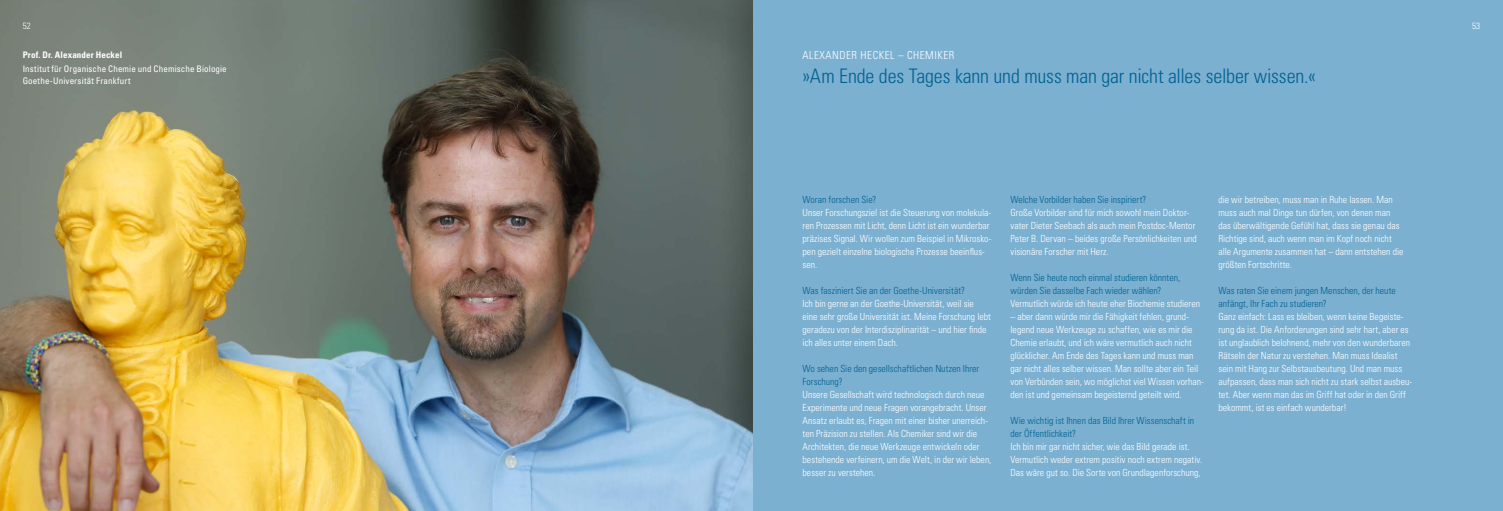
<style>
.page{position:relative;width:1503px;height:511px;background:#fff}
.page>*{position:absolute;margin:0;border:0;box-sizing:border-box;transform-origin:0 0}
.t1{font:300 condensed 20px "Univers LT Std";letter-spacing:-.005em;color:#006192}
.t2{font:300 condensed 11px "Univers LT Std";letter-spacing:.05em;color:#fff}
.t3{font:300 condensed 9.8px/13px "Univers LT Std";color:#fff}
.t4{font:300 condensed 9.8px/13px "Univers LT Std";color:#006192}
.t5{font:condensed 9px/12px "Univers LT Std";letter-spacing:.015em;color:#fff}
.t6{font:700 condensed 9px "Univers LT Std";letter-spacing:.01em;color:#fff}
.t7{font:300 condensed 9px "Univers LT Std";color:#fff}
</style>
<div class="page">
<div style="left:751px;top:0;width:751px;height:510px;background:#7cb0d1"></div>
<img style="left:0;top:0;width:752px;height:510px">
<p class="t7" style="left:23px;top:21px;width:10px">52</p>
<p class="t7" style="left:1471px;top:21px;width:10px">53</p>
<p class="t6" style="left:23px;top:49px;width:101px">Prof. Dr. Alexander Heckel</p>
<p class="t5" style="left:23px;top:63px;width:206px">Institut für Organische Chemie und Chemische Biologie<br>Goethe-Universität Frankfurt</p>
<p class="t2" style="left:802px;top:49px;width:153px">ALEXANDER HECKEL – CHEMIKER</p>
<h1 class="t1" style="left:802px;top:64px;width:515px">»Am Ende des Tages kann und muss man gar nicht alles selber wissen.«</h1>
<p class="t4" style="left:802px;top:193px;width:75px">Woran forschen Sie?</p>
<p class="t3" style="left:802px;top:206px;width:190px">Unser Forschungsziel ist die Steuerung von molekula&shy;ren Prozessen mit Licht, denn Licht ist ein wunderbar präzises Signal. Wir wollen zum Beispiel in Mikrosko&shy;pen gezielt einzelne biologische Prozesse beeinflus&shy;sen.</p>
<p class="t4" style="left:802px;top:284px;width:164px">Was fasziniert Sie an der Goethe-Universität?</p>
<p class="t3" style="left:802px;top:297px;width:190px">Ich bin gerne an der Goethe-Universität, weil sie eine sehr große Universität ist. Meine Forschung lebt geradezu von der Interdisziplinarität – und hier finde ich alles unter einem Dach.</p>
<p class="t4" style="left:802px;top:362px;width:178px">Wo sehen Sie den gesellschaftlichen Nutzen Ihrer<br>Forschung?</p>
<p class="t3" style="left:802px;top:388px;width:190px">Unsere Gesellschaft wird technologisch durch neue Experimente und neue Fragen vorangebracht. Unser Ansatz erlaubt es, Fragen mit einer bisher unerreich&shy;ten Präzision zu stellen. Als Chemiker sind wir die Architekten, die neue Werkzeuge entwickeln oder bestehende verfeinern, um die Welt, in der wir leben, besser zu verstehen.</p>
<p class="t4" style="left:1010px;top:193px;width:137px">Welche Vorbilder haben Sie inspiriert?</p>
<p class="t3" style="left:1010px;top:206px;width:188px">Große Vorbilder sind für mich sowohl mein Doktor&shy;vater Dieter Seebach als auch mein Postdoc-Mentor Peter B. Dervan – beides große Persönlichkeiten und visionäre Forscher mit Herz.</p>
<p class="t4" style="left:1010px;top:271px;width:171px">Wenn Sie heute noch einmal studieren könnten, würden Sie dasselbe Fach wieder wählen?</p>
<p class="t3" style="left:1010px;top:297px;width:191px">Vermutlich würde ich heute eher Biochemie studieren</p>
<p class="t3" style="left:1010px;top:310px;width:195px">– aber dann würde mir die Fähigkeit fehlen, grund&shy;legend neue Werkzeuge zu schaffen, wie es mir die Chemie erlaubt, und ich wäre vermutlich auch nicht glücklicher. Am Ende des Tages kann und muss man gar nicht alles selber wissen. Man sollte aber ein Teil von Verbünden sein, wo möglichst viel Wissen vorhan&shy;den ist und gemeinsam begeisternd geteilt wird.</p>
<p class="t4" style="left:1010px;top:414px;width:185px">Wie wichtig ist Ihnen das Bild Ihrer Wissenschaft in der Öffentlichkeit?</p>
<p class="t3" style="left:1010px;top:440px;width:193px">Ich bin mir gar nicht sicher, wie das Bild gerade ist.<br>Vermutlich weder extrem positiv noch extrem negativ.<br>Das wäre gut so. Die Sorte von Grundlagenforschung,</p>
<p class="t3" style="left:1218px;top:193px;width:186px">die wir betreiben, muss man in Ruhe lassen. Man muss auch mal Dinge tun dürfen, von denen man das überwältigende Gefühl hat, dass sie genau das Richtige sind, auch wenn man im Kopf noch nicht alle Argumente zusammen hat – dann entstehen die größten Fortschritte.</p>
<p class="t4" style="left:1218px;top:284px;width:179px">Was raten Sie einem jungen Menschen, der heute anfängt, Ihr Fach zu studieren?</p>
<p class="t3" style="left:1218px;top:310px;width:195px">Ganz einfach: Lass es bleiben, wenn keine Begeiste&shy;rung da ist. Die Anforderungen sind sehr hart, aber es ist unglaublich belohnend, mehr von den wunderbaren Rätseln der Natur zu verstehen. Man muss Idealist sein mit Hang zur Selbstausbeutung. Und man muss aufpassen, dass man sich nicht zu stark selbst ausbeu&shy;tet. Aber wenn man das im Griff hat oder in den Griff bekommt, ist es einfach wunderbar!</p>
</div>
